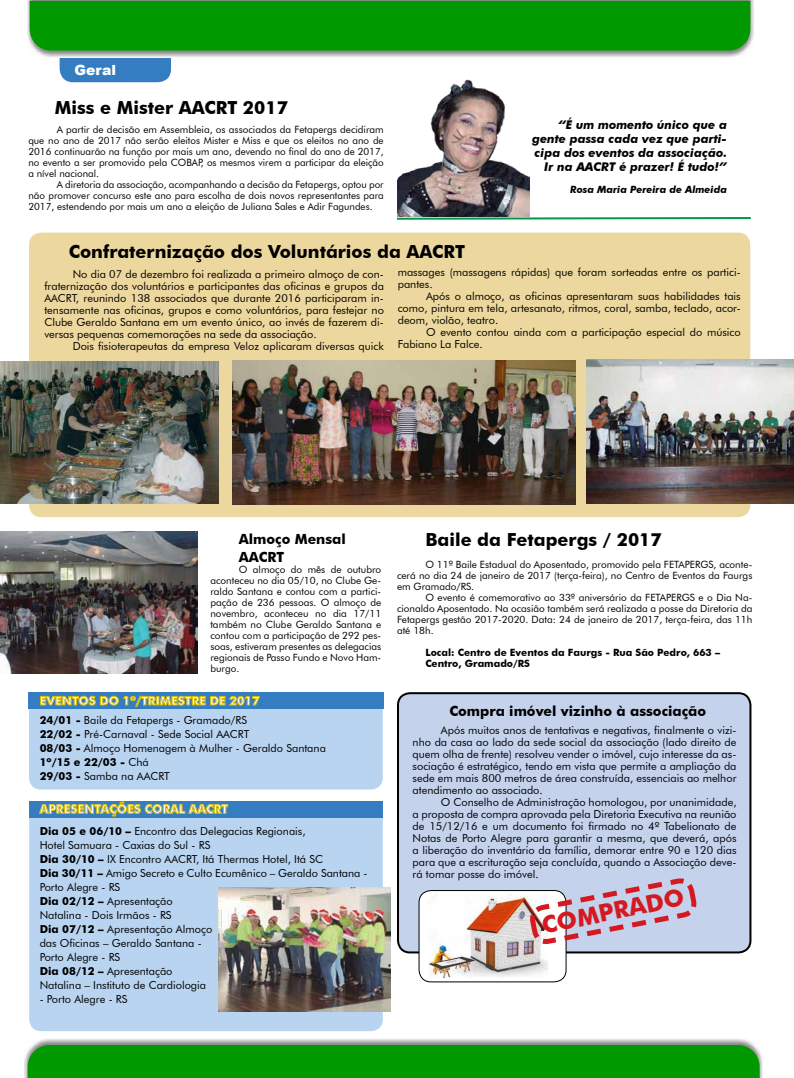
<style>
.page{position:relative;width:794px;height:1078px;background:#fff}
.page>*{position:absolute;margin:0;border:0;box-sizing:border-box;transform-origin:0 0}
.t1{font:700 24px "Futura BT";color:#d51920}
.t2{font:700 18px "Futura BT";color:#000}
.t3{font:700 14px/18px "Futura BT";color:#000}
.t4{font:900 14px "Arial";letter-spacing:-.005em;color:#fff}
.t5{font:italic 700 12px/14px "Futura BT";color:#000;text-align:right}
.t6{font:700 12px "Futura BT";color:#fff}
.t7{font:11px/12px "Futura BT";color:#000;text-align:justify}
.t8{font:10px/11px "Futura BT";color:#000;text-align:justify}
.t9{font:700 10px/11px "Futura BT";color:#000}
.t10{font:italic 700 10px "Futura BT";color:#000}
.s1{font-weight:700}
</style>
<div class="page">
<div style="left:60px;top:40px;width:111px;height:42px;background:#347dc1;border-radius:13px"></div>
<img style="left:27px;top:1px;width:726px;height:56px">
<div style="left:30px;top:1px;width:720px;height:50px;background:#090"></div>
<img style="left:25px;top:1039px;width:737px;height:38px">
<div style="left:28px;top:1044px;width:731px;height:33px;background:#090"></div>
<div style="left:29px;top:232px;width:721px;height:285px;background:#ecd89e;border-radius:12px"></div>
<img style="left:232px;top:360px;width:343px;height:144px">
<img style="left:0;top:361px;width:219px;height:142px">
<img style="left:0;top:531px;width:197px;height:142px">
<svg style="left:397px;top:216px;width:354px;height:4px"></svg>
<img style="left:397px;top:79px;width:132px;height:138px">
<div style="left:398px;top:693px;width:352px;height:259px;background:#c5d2ec;border-radius:12px"></div>
<div style="left:397px;top:692px;width:354px;height:261px;border:2px solid #000;border-radius:12px"></div>
<div style="left:29px;top:693px;width:354px;height:96px;background:#b8d4f1;border-radius:12px"></div>
<div style="left:28px;top:692px;width:355px;height:16px;background:#347dc1"></div>
<svg style="left:40px;top:695px;width:220px;height:11px"></svg>
<div style="left:29px;top:801px;width:354px;height:229px;background:#b8d4f1;border-radius:12px"></div>
<div style="left:29px;top:801px;width:354px;height:16px;background:#347dc1"></div>
<svg style="left:39px;top:801px;width:189px;height:15px"></svg>
<img style="left:218px;top:887px;width:173px;height:124px">
<div style="left:419px;top:890px;width:147px;height:91px;background:#fff;border-radius:12px"></div>
<div style="left:418px;top:889px;width:148px;height:93px;border:1px solid #000;border-radius:12px"></div>
<img style="left:428px;top:894px;width:101px;height:83px">
<svg style="left:529px;top:878px;width:168px;height:105px"></svg>
<img style="left:586px;top:360px;width:208px;height:143px">
<p class="t4" style="left:75px;top:59px;width:43px">Geral</p>
<h2 class="t2" style="left:55px;top:97px;width:235px">Miss e Mister AACRT 2017</h2>
<p class="t8" style="left:28px;top:124px;width:357px;text-indent:28px">A partir de decisão em Assembleia, os associados da Fetapergs decidiram que no ano de 2017 não serão eleitos Mister e Miss e que os eleitos no ano de 2016 continuarão na função por mais um ano, devendo no final do ano de 2017, no evento a ser promovido pela COBAP, os mesmos virem a participar da eleição a nível nacional.</p>
<p class="t8" style="left:28px;top:179px;width:357px;text-indent:28px">A diretoria da associação, acompanhando a decisão da Fetapergs, optou por não promover concurso este ano para escolha de dois novos representantes para 2017, estendendo por mais um ano a eleição de Juliana Sales e Adir Fagundes.</p>
<p class="t5" style="left:532px;top:118px;width:196px">“É um momento único que a gente passa cada vez que parti&shy;cipa dos eventos da associação.<br>Ir na AACRT é prazer! É tudo!”</p>
<p class="t10" style="left:570px;top:183px;width:158px">Rosa Maria Pereira de Almeida</p>
<h2 class="t2" style="left:69px;top:240px;width:398px">Confraternização dos Voluntários da AACRT</h2>
<p class="t7" style="left:44px;top:267px;width:341px;text-indent:28px">No dia 07 de dezembro foi realizada a primeiro almoço de con&shy;fraternização dos voluntários e participantes das oficinas e grupos da AACRT, reunindo 138 associados que durante 2016 participaram in&shy;tensamente nas oficinas, grupos e como voluntários, para festejar no Clube Geraldo Santana em um evento único, ao invés de fazerem di&shy;versas pequenas comemorações na sede da associação.</p>
<p class="t7" style="left:73px;top:339px;width:313px">Dois fisioterapeutas da empresa Veloz aplicaram diversas quick</p>
<p class="t7" style="left:398px;top:266px;width:344px">massages (massagens rápidas) que foram sorteadas entre os partici&shy;pantes.</p>
<p class="t7" style="left:398px;top:290px;width:344px;text-indent:28px">Após o almoço, as oficinas apresentaram suas habilidades tais como, pintura em tela, artesanato, ritmos, coral, samba, teclado, acor&shy;deom, violão, teatro.</p>
<p class="t7" style="left:398px;top:326px;width:344px;text-indent:28px">O evento contou ainda com a participação especial do músico<br>Fabiano La Falce.</p>
<p class="t3" style="left:239px;top:529px;width:109px">Almoço Mensal<br>AACRT</p>
<p class="t8" style="left:210px;top:563px;width:172px;text-indent:28px">O almoço do mês de outubro aconteceu no dia 05/10, no Clube Ge&shy;raldo Santana e contou com a partici&shy;pação de 236 pessoas. O almoço de novembro, aconteceu no dia 17/11 também no Clube Geraldo Santana e contou com a participação de 292 pes&shy;soas, estiveram presentes as delegacias regionais de Passo Fundo e Novo Ham&shy;burgo.</p>
<p class="t6" style="left:40px;top:693px;width:221px">EVENTOS DO 1º/TRIMESTRE DE 2017</p>
<p class="t7" style="left:40px;top:712px;width:288px;line-height:14px;text-align:left"><span class="s1">24/01 -</span> Baile da Fetapergs - Gramado/RS<br><span class="s1">22/02 -</span> Pré-Carnaval - Sede Social AACRT<br><span class="s1">08/03 -</span> Almoço Homenagem à Mulher - Geraldo Santana <span class="s1">1º/15 e 22/03 -</span> Chá<br><span class="s1">29/03 -</span> Samba na AACRT</p>
<p class="t6" style="left:40px;top:801px;width:190px">APRESENTAÇÕES CORAL AACRT</p>
<p class="t7" style="left:40px;top:824px;width:329px;line-height:14px;text-align:left"><span class="s1">Dia 05 e 06/10 –</span> Encontro das Delegacias Regionais,<br>Hotel Samuara - Caxias do Sul - RS<br><span class="s1">Dia 30/10 –</span> IX Encontro AACRT, Itá Thermas Hotel, Itá SC<br><span class="s1">Dia 30/11 –</span> Amigo Secreto e Culto Ecumênico – Geraldo Santana - Porto Alegre - RS<br><span class="s1">Dia 02/12 –</span> Apresentação<br>Natalina - Dois Irmãos - RS<br><span class="s1">Dia 07/12 –</span> Apresentação Almoço<br>das Oficinas – Geraldo Santana -<br>Porto Alegre - RS<br><span class="s1">Dia 08/12 –</span> Apresentação<br>Natalina – Instituto de Cardiologia</p>
<p class="t7" style="left:40px;top:993px;width:89px">- Porto Alegre - RS</p>
<h2 class="t2" style="left:425px;top:529px;width:238px">Baile da Fetapergs / 2017</h2>
<p class="t8" style="left:397px;top:558px;width:357px;text-indent:28px">O 11º Baile Estadual do Aposentado, promovido pela FETAPERGS, aconte&shy;cerá no dia 24 de janeiro de 2017 (terça-feira), no Centro de Eventos da Faurgs em Gramado/RS.</p>
<p class="t8" style="left:397px;top:591px;width:357px;text-indent:28px">O evento é comemorativo ao 33º aniversário da FETAPERGS e o Dia Na&shy;cionaldo Aposentado. Na ocasião também será realizada a posse da Diretoria da Fetapergs gestão 2017-2020. Data: 24 de janeiro de 2017, terça-feira, das 11h até 18h.</p>
<p class="t9" style="left:425px;top:646px;width:296px">Local: Centro de Eventos da Faurgs - Rua São Pedro, 663 –<br>Centro, Gramado/RS</p>
<p class="t3" style="left:449px;top:701px;width:258px">Compra imóvel vizinho à associação</p>
<p class="t7" style="left:412px;top:723px;width:325px;text-indent:28px">Após muitos anos de tentativas e negativas, finalmente o vizi&shy;nho da casa ao lado da sede social da associação (lado direito de quem olha de frente) resolveu vender o imóvel, cujo interesse da as&shy;sociação é estratégico, tendo em vista que permite a ampliação da sede em mais 800 metros de área construída, essenciais ao melhor atendimento ao associado.</p>
<p class="t7" style="left:412px;top:795px;width:325px;text-indent:28px">O Conselho de Administração homologou, por unanimidade, a proposta de compra aprovada pela Diretoria Executiva na reunião de 15/12/16 e um documento foi firmado no 4º Tabelionato de Notas de Porto Alegre para garantir a mesma, que deverá, após a liberação do inventário da família, demorar entre 90 e 120 dias para que a escrituração seja concluída, quando a Associação deve&shy;rá tomar posse do imóvel.</p>
<h1 class="t1" style="left:539px;top:910px;width:146px;rotate:-11deg">COMPRADO</h1>
</div>
